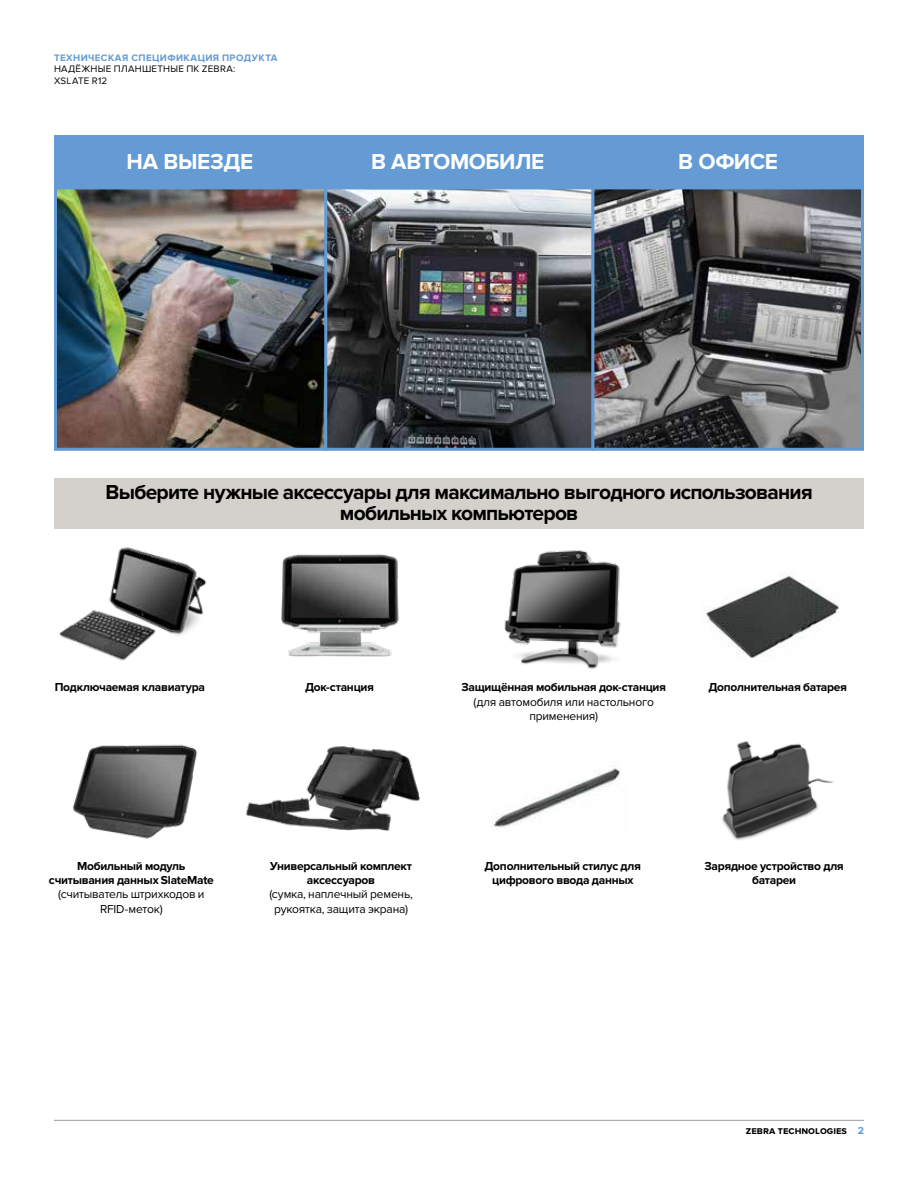
<style>
.page{position:relative;width:918px;height:1188px;background:#fff}
.page>*{position:absolute;margin:0;border:0;box-sizing:border-box;transform-origin:0 0}
.t1{font:700 22.5px "Proxima Nova";letter-spacing:-.015em;color:#fff}
.t2{font:700 21px/21px "Proxima Nova";letter-spacing:-.04em;color:#000;text-align:center}
.t3{font:700 12px/14.2px "Proxima Nova";letter-spacing:-.025em;color:#000;text-align:center}
.t4{font:12px/14.2px "Proxima Nova";letter-spacing:-.015em;color:#000;text-align:center}
.t5{font:700 10.5px "Proxima Nova";color:#000}
.t6{font:9.75px/11.2px "Proxima Nova";letter-spacing:.025em;color:#000}
.t7{font:700 9.75px "Proxima Nova";letter-spacing:.04em;color:#649bd4}
.s1{color:#649bd4}
</style>
<div class="page">
<img style="left:721px;top:741px;width:112px;height:99px">
<div style="left:54px;top:478px;width:810px;height:51px;background:#d4d1cd"></div>
<img style="left:504px;top:550px;width:117px;height:119px">
<img style="left:281px;top:554px;width:118px;height:103px">
<img style="left:59px;top:547px;width:148px;height:114px">
<img style="left:72px;top:744px;width:126px;height:95px">
<img style="left:246px;top:746px;width:174px;height:85px">
<img style="left:327px;top:190px;width:264px;height:257px">
<div style="left:323px;top:186px;width:272px;height:265px;border:3px solid #649bd4"></div>
<svg style="left:595px;top:190px;width:265px;height:257px"></svg>
<div style="left:591px;top:186px;width:273px;height:265px;border:3px solid #649bd4"></div>
<img style="left:58px;top:190px;width:265px;height:257px">
<div style="left:54px;top:186px;width:273px;height:265px;border:3px solid #649bd4"></div>
<div style="left:54px;top:135px;width:810px;height:53px;background:#649bd4"></div>
<img style="left:702px;top:574px;width:137px;height:84px">
<img style="left:491px;top:762px;width:129px;height:65px">
<hr style="left:54px;top:1120px;width:810px;height:1px;background:#9e9b98">
<p class="t7" style="left:54px;top:52px;width:225px">ТЕХНИЧЕСКАЯ СПЕЦИФИКАЦИЯ ПРОДУКТА</p>
<p class="t6" style="left:54px;top:64px;width:183px">НАДЁЖНЫЕ ПЛАНШЕТНЫЕ ПК ZEBRA:<br>XSLATE R12</p>
<h1 class="t1" style="left:127px;top:149px;width:128px">НА ВЫЕЗДЕ</h1>
<h1 class="t1" style="left:371px;top:149px;width:175px">В АВТОМОБИЛЕ</h1>
<h1 class="t1" style="left:678px;top:149px;width:101px">В ОФИСЕ</h1>
<h2 class="t2" style="left:106px;top:482px;width:709px">Выберите нужные аксессуары для максимально выгодного использования мобильных компьютеров</h2>
<p class="t3" style="left:55px;top:681px;width:152px">Подключаемая клавиатура</p>
<p class="t3" style="left:305px;top:681px;width:70px">Док-станция</p>
<p class="t3" style="left:461px;top:681px;width:206px">Защищённая мобильная док-станция</p>
<p class="t4" style="left:474px;top:695px;width:182px">(для автомобиля или настольного применения)</p>
<p class="t3" style="left:709px;top:681px;width:140px">Дополнительная батарея</p>
<p class="t3" style="left:49px;top:859px;width:166px">Мобильный модуль считывания данных SlateMate</p>
<p class="t4" style="left:58px;top:888px;width:148px">(считыватель штрихкодов и<br>RFID-меток)</p>
<p class="t3" style="left:270px;top:859px;width:144px">Универсальный комплект аксессуаров</p>
<p class="t4" style="left:269px;top:887px;width:145px">(сумка, наплечный ремень, рукоятка, защита экрана)</p>
<p class="t3" style="left:485px;top:859px;width:158px">Дополнительный стилус для цифрового ввода данных</p>
<p class="t3" style="left:704px;top:859px;width:141px">Зарядное устройство для батареи</p>
<p class="t5" style="left:746px;top:1124px;width:120px">zebra technologies <span class="s1">2</span></p>
</div>
